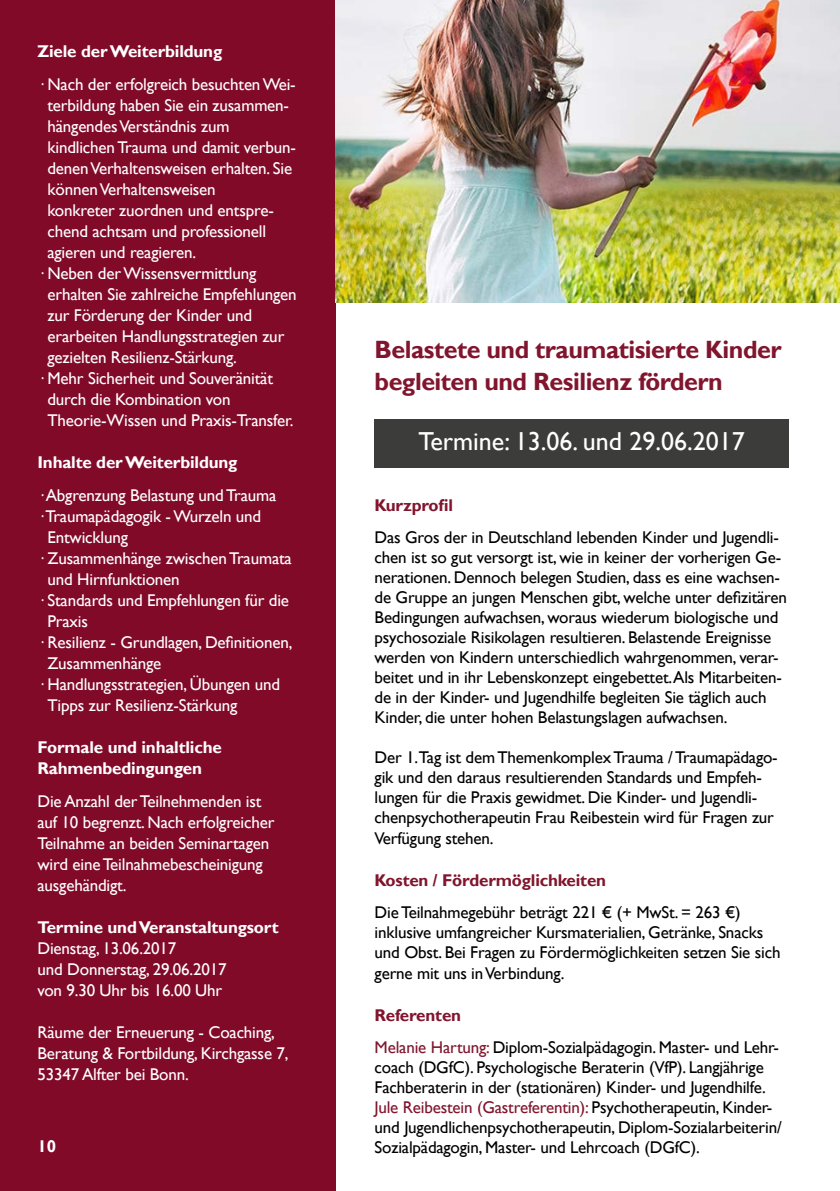
<style>
.page{position:relative;width:840px;height:1191px;background:#fff}
.page>*{position:absolute;margin:0;border:0;box-sizing:border-box;transform-origin:0 0}
.t1{font:26px "Gill Sans";color:#fff}
.t2{font:700 25px/32px "Gill Sans";letter-spacing:-.02em;color:#81152d}
.t3{font:17px/20px "Gill Sans";letter-spacing:-.01em;color:#000}
.t4{font:17px/21px "Gill Sans";letter-spacing:-.01em;color:#fff}
.t5{font:700 17px/21px "Gill Sans";letter-spacing:-.01em;color:#fff}
.t6{font:700 17px "Gill Sans";letter-spacing:-.01em;color:#81152d}
.s1{font-weight:700;color:#81152d}
.s2{color:#81152d}
</style>
<div class="page">
<div style="left:0;top:0;width:336px;height:1191px;background:#820a29"></div>
<div style="left:374px;top:420px;width:414px;height:48px;background:#3c3c3b"></div>
<img style="left:336px;top:0;width:503px;height:302px">
<p class="t5" style="left:37px;top:41px;width:186px">Ziele der Weiterbildung</p>
<p class="t4" style="left:37px;top:74px;width:260px">· Nach der erfolgreich besuchten Wei-</p>
<p class="t4" style="left:47px;top:95px;width:243px">terbildung haben Sie ein zusammen-</p>
<p class="t4" style="left:47px;top:116px;width:183px">hängendes Verständnis zum</p>
<p class="t4" style="left:47px;top:137px;width:250px">kindlichen Trauma und damit verbun-</p>
<p class="t4" style="left:47px;top:158px;width:246px">denen Verhaltensweisen erhalten. Sie</p>
<p class="t4" style="left:47px;top:179px;width:170px">können Verhaltensweisen</p>
<p class="t4" style="left:47px;top:200px;width:228px">konkreter zuordnen und entspre-</p>
<p class="t4" style="left:47px;top:221px;width:220px">chend achtsam und professionell</p>
<p class="t4" style="left:47px;top:242px;width:150px">agieren und reagieren.</p>
<p class="t4" style="left:37px;top:263px;width:220px">· Neben der Wissensvermittlung</p>
<p class="t4" style="left:47px;top:284px;width:250px">erhalten Sie zahlreiche Empfehlungen</p>
<p class="t4" style="left:47px;top:305px;width:206px">zur Förderung der Kinder und</p>
<p class="t4" style="left:47px;top:326px;width:238px">erarbeiten Handlungsstrategien zur</p>
<p class="t4" style="left:47px;top:347px;width:191px">gezielten Resilienz-Stärkung.</p>
<p class="t4" style="left:37px;top:368px;width:237px">· Mehr Sicherheit und Souveränität</p>
<p class="t4" style="left:47px;top:389px;width:184px">durch die Kombination von</p>
<p class="t4" style="left:47px;top:410px;width:247px">Theorie-Wissen und Praxis-Transfer.</p>
<p class="t5" style="left:37px;top:452px;width:201px">Inhalte der Weiterbildung</p>
<p class="t4" style="left:37px;top:485px;width:240px">· Abgrenzung Belastung und Trauma</p>
<p class="t4" style="left:37px;top:506px;width:225px">· Traumapädagogik - Wurzeln und</p>
<p class="t4" style="left:47px;top:527px;width:82px">Entwicklung</p>
<p class="t4" style="left:37px;top:548px;width:256px">· Zusammenhänge zwischen Traumata</p>
<p class="t4" style="left:47px;top:569px;width:134px">und Hirnfunktionen</p>
<p class="t4" style="left:37px;top:590px;width:253px">· Standards und Empfehlungen für die</p>
<p class="t4" style="left:47px;top:611px;width:42px">Praxis</p>
<p class="t4" style="left:37px;top:632px;width:256px">· Resilienz - Grundlagen, Definitionen,</p>
<p class="t4" style="left:47px;top:653px;width:115px">Zusammenhänge</p>
<p class="t4" style="left:37px;top:674px;width:244px">· Handlungsstrategien, Übungen und</p>
<p class="t4" style="left:47px;top:695px;width:191px">Tipps zur Resilienz-Stärkung</p>
<p class="t5" style="left:37px;top:737px;width:186px">Formale und inhaltliche<br>Rahmenbedingungen</p>
<p class="t4" style="left:37px;top:791px;width:238px">Die Anzahl der Teilnehmenden ist auf 10 begrenzt. Nach erfolgreicher<br>Teilnahme an beiden Seminartagen wird eine Teilnahmebescheinigung ausgehändigt.</p>
<p class="t5" style="left:37px;top:917px;width:242px">Termine und Veranstaltungsort</p>
<p class="t4" style="left:37px;top:938px;width:191px">Dienstag, 13.06.2017<br>und Donnerstag, 29.06.2017 von 9.30 Uhr bis 16.00 Uhr</p>
<p class="t4" style="left:37px;top:1022px;width:252px">Räume der Erneuerung - Coaching,<br>Beratung &amp; Fortbildung, Kirchgasse 7,<br>53347 Alfter bei Bonn.</p>
<p class="t5" style="left:37px;top:1135px;width:20px">10</p>
<h2 class="t2" style="left:374px;top:334px;width:408px">Belastete und traumatisierte Kinder begleiten und Resilienz fördern</h2>
<h1 class="t1" style="left:418px;top:426px;width:327px">Termine: 13.06. und 29.06.2017</h1>
<p class="t6" style="left:374px;top:495px;width:80px">Kurzprofil</p>
<p class="t3" style="left:374px;top:527px;width:413px">Das Gros der in Deutschland lebenden Kinder und Jugendli&shy;chen ist so gut versorgt ist, wie in keiner der vorherigen Ge&shy;nerationen. Dennoch belegen Studien, dass es eine wachsen&shy;de Gruppe an jungen Menschen gibt, welche unter defizitären Bedingungen aufwachsen, woraus wiederum biologische und psychosoziale Risikolagen resultieren. Belastende Ereignisse werden von Kindern unterschiedlich wahrgenommen, verar&shy;beitet und in ihr Lebenskonzept eingebettet.Als Mitarbeiten&shy;de in der Kinder- und Jugendhilfe begleiten Sie täglich auch Kinder, die unter hohen Belastungslagen aufwachsen.</p>
<p class="t3" style="left:374px;top:747px;width:404px">Der 1.Tag ist dem Themenkomplex Trauma / Traumapädago&shy;gik und den daraus resultierenden Standards und Empfeh&shy;lungen für die Praxis gewidmet. Die Kinder- und Jugendli&shy;chenpsychotherapeutin Frau Reibestein wird für Fragen zur Verfügung stehen.</p>
<p class="t6" style="left:374px;top:870px;width:233px">Kosten / Fördermöglichkeiten</p>
<p class="t3" style="left:374px;top:902px;width:407px">Die Teilnahmegebühr beträgt 221 € (+ MwSt. = 263 €) inklusive umfangreicher Kursmaterialien, Getränke, Snacks und Obst. Bei Fragen zu Fördermöglichkeiten setzen Sie sich gerne mit uns in Verbindung.</p>
<p class="t3" style="left:374px;top:999px;width:405px;line-height:32px"><span class="s1">Referenten<br></span><span class="s2">Melanie Hartung:</span> Diplom-Sozialpädagogin. Master- und Lehr-</p>
<p class="t3" style="left:374px;top:1057px;width:408px">coach (DGfC). Psychologische Beraterin (VfP). Langjährige Fachberaterin in der (stationären) Kinder- und Jugendhilfe.<br><span class="s2">Jule Reibestein (Gastreferentin):</span> Psychotherapeutin, Kinder&shy;und Jugendlichenpsychotherapeutin, Diplom-Sozialarbeiterin/ Sozialpädagogin, Master- und Lehrcoach (DGfC).</p>
</div>
